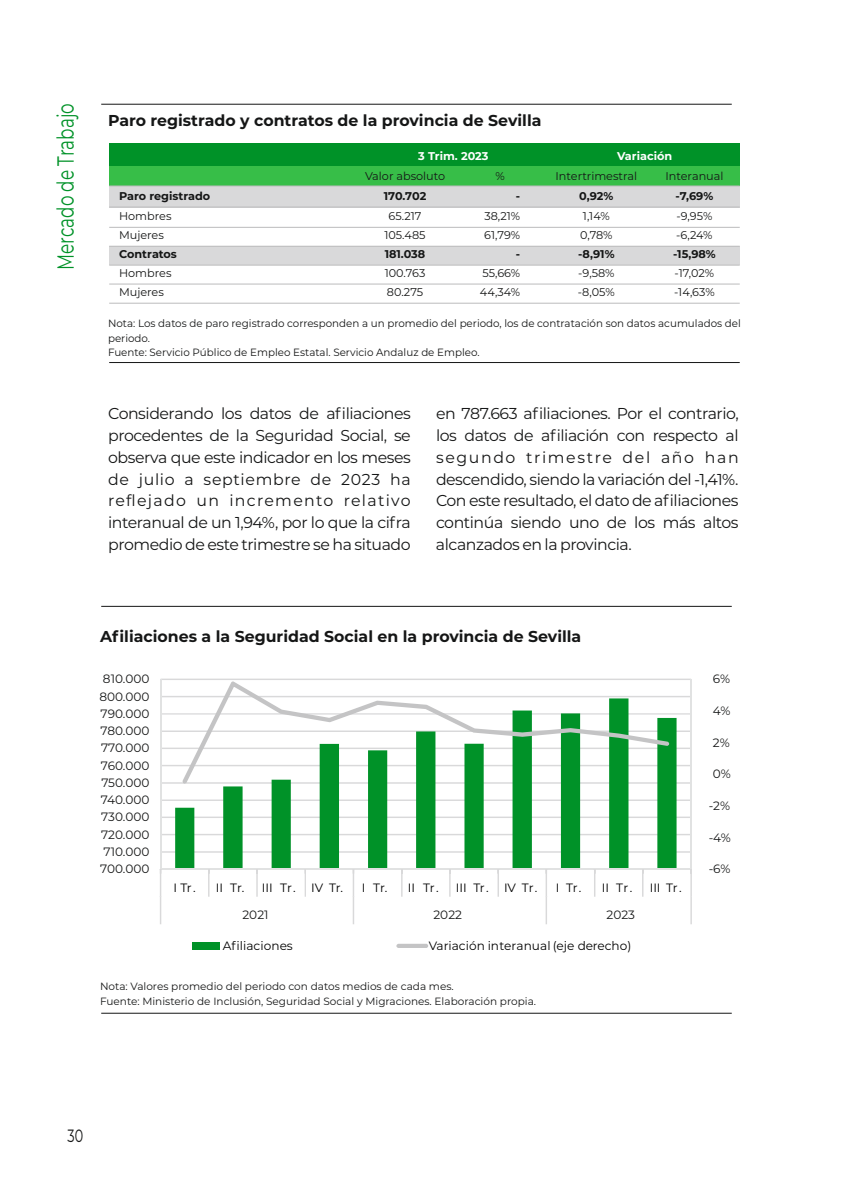
<style>
.page{position:relative;width:849px;height:1196px;background:#fff}
.page>*{position:absolute;margin:0;border:0;box-sizing:border-box;transform-origin:0 0}
.t1{font:23.28px "Montserrat";color:#009228;scale:.72 1}
.t2{font:17.68px "Montserrat";color:#151616;scale:.72 1}
.t3{font:15.75px/21.7px "Montserrat";letter-spacing:-.03em;color:#151616;text-align:justify}
.t4{font:700 15.75px "Montserrat";color:#151616}
.t5{font:12.08px "Montserrat";color:#151616}
.t6{font:12.08px "Montserrat";color:#000}
.t7{font:11.2px/19.1px "Montserrat";color:#151616}
.t8{font:700 11.2px "Montserrat";color:#151616}
.t9{font:700 11.2px "Montserrat";color:#fff}
.t10{font:10.5px/14.5px "Montserrat";color:#151616}
</style>
<div class="page">
<div style="left:109px;top:246px;width:630px;height:19px;background:#d9d9da"></div>
<div style="left:109px;top:186px;width:630px;height:21px;background:#d9d9da"></div>
<div style="left:109px;top:166px;width:630px;height:20px;background:#37be48"></div>
<div style="left:109px;top:144px;width:630px;height:22px;background:#009228"></div>
<svg style="left:109px;top:185px;width:631px;height:2px"></svg>
<svg style="left:109px;top:206px;width:631px;height:2px"></svg>
<svg style="left:109px;top:226px;width:631px;height:2px"></svg>
<svg style="left:109px;top:245px;width:631px;height:2px"></svg>
<svg style="left:109px;top:264px;width:631px;height:2px"></svg>
<svg style="left:109px;top:283px;width:631px;height:2px"></svg>
<svg style="left:109px;top:362px;width:631px;height:1px"></svg>
<svg style="left:109px;top:302px;width:631px;height:2px"></svg>
<svg style="left:101px;top:1012px;width:631px;height:1px"></svg>
<svg style="left:101px;top:606px;width:631px;height:1px"></svg>
<svg style="left:101px;top:104px;width:631px;height:1px"></svg>
<hr style="left:161px;top:851px;width:529px;height:1px;background:#d9d9da">
<hr style="left:161px;top:834px;width:529px;height:1px;background:#d9d9da">
<hr style="left:161px;top:816px;width:529px;height:2px;background:#d9d9da">
<hr style="left:161px;top:799px;width:529px;height:2px;background:#d9d9da">
<hr style="left:161px;top:782px;width:529px;height:1px;background:#d9d9da">
<hr style="left:161px;top:765px;width:529px;height:1px;background:#d9d9da">
<hr style="left:161px;top:747px;width:529px;height:2px;background:#d9d9da">
<hr style="left:161px;top:730px;width:529px;height:2px;background:#d9d9da">
<hr style="left:161px;top:713px;width:529px;height:1px;background:#d9d9da">
<hr style="left:161px;top:696px;width:529px;height:1px;background:#d9d9da">
<hr style="left:161px;top:678px;width:529px;height:2px;background:#d9d9da">
<svg style="left:175px;top:714px;width:501px;height:154px"></svg>
<hr style="left:690px;top:679px;width:1px;height:190px;background:#e1e2e2">
<hr style="left:160px;top:679px;width:1px;height:190px;background:#e1e2e2">
<hr style="left:161px;top:868px;width:529px;height:1px;background:#e1e2e2">
<svg style="left:208px;top:869px;width:1px;height:27px"></svg>
<hr style="left:256px;top:869px;width:2px;height:27px;background:#d9d9da">
<hr style="left:304px;top:869px;width:2px;height:27px;background:#d9d9da">
<hr style="left:352px;top:869px;width:2px;height:27px;background:#d9d9da">
<svg style="left:401px;top:869px;width:1px;height:27px"></svg>
<svg style="left:449px;top:869px;width:1px;height:27px"></svg>
<hr style="left:497px;top:869px;width:2px;height:27px;background:#d9d9da">
<hr style="left:545px;top:869px;width:2px;height:27px;background:#d9d9da">
<hr style="left:593px;top:869px;width:2px;height:27px;background:#d9d9da">
<hr style="left:641px;top:869px;width:2px;height:27px;background:#d9d9da">
<svg style="left:160px;top:869px;width:1px;height:55px"></svg>
<hr style="left:352px;top:896px;width:2px;height:28px;background:#d9d9da">
<hr style="left:545px;top:896px;width:2px;height:28px;background:#d9d9da">
<svg style="left:690px;top:869px;width:1px;height:55px"></svg>
<svg style="left:182px;top:681px;width:487px;height:103px"></svg>
<div style="left:193px;top:942px;width:27px;height:7px;background:#009228"></div>
<div style="left:396px;top:943px;width:32px;height:5px;background:#c4c4c5;border-radius:2px"></div>
<h1 class="t1" style="left:51px;top:270px;width:233px;rotate:-90deg">Mercado de Trabajo</h1>
<p class="t4" style="left:108px;top:111px;width:435px">Paro registrado y contratos de la provincia de Sevilla</p>
<p class="t9" style="left:418px;top:149px;width:72px">3 Trim. 2023</p>
<p class="t9" style="left:617px;top:149px;width:57px">Variación</p>
<p class="t8" style="left:119px;top:189px;width:93px">Paro registrado</p>
<p class="t7" style="left:119px;top:206px;width:54px">Hombres<br>Mujeres</p>
<p class="t8" style="left:119px;top:247px;width:59px">Contratos</p>
<p class="t7" style="left:119px;top:263px;width:54px">Hombres<br>Mujeres</p>
<p class="t7" style="left:365px;top:166px;width:82px">Valor absoluto</p>
<p class="t7" style="left:495px;top:166px;width:11px">%</p>
<p class="t7" style="left:555px;top:166px;width:83px">Intertrimestral</p>
<p class="t7" style="left:665px;top:166px;width:60px">Interanual</p>
<p class="t8" style="left:384px;top:189px;width:44px">170.702</p>
<p class="t7" style="left:384px;top:206px;width:43px;text-align:center">65.217<br>105.485</p>
<p class="t8" style="left:384px;top:247px;width:42px">181.038</p>
<p class="t7" style="left:384px;top:263px;width:42px">100.763<br>80.275</p>
<p class="t8" style="left:675px;top:189px;width:39px">-7,69%</p>
<p class="t7" style="left:676px;top:206px;width:38px">-9,95% -6,24%</p>
<p class="t8" style="left:673px;top:247px;width:44px">-15,98%</p>
<p class="t7" style="left:674px;top:263px;width:42px">-17,02% -14,63%</p>
<p class="t10" style="left:108px;top:316px;width:634px">Nota: Los datos de paro registrado corresponden a un promedio del periodo, los de contratación son datos acumulados del periodo.<br>Fuente: Servicio Público de Empleo Estatal. Servicio Andaluz de Empleo.</p>
<p class="t8" style="left:579px;top:189px;width:36px">0,92%</p>
<p class="t7" style="left:580px;top:206px;width:34px">1,14%<br>0,78%</p>
<p class="t8" style="left:578px;top:247px;width:38px">-8,91%</p>
<p class="t7" style="left:577px;top:263px;width:38px">-9,58% -8,05%</p>
<p class="t8" style="left:515px;top:189px;width:6px">-</p>
<p class="t7" style="left:484px;top:206px;width:37px">38,21%<br>61,79%</p>
<p class="t8" style="left:515px;top:247px;width:6px">-</p>
<p class="t7" style="left:479px;top:263px;width:42px">55,66%<br>44,34%</p>
<p class="t3" style="left:108px;top:403px;width:304px">Considerando los datos de afiliaciones procedentes de la Seguridad Social, se observa que este indicador en los meses de julio a septiembre de 2023 ha reflejado un incremento relativo interanual de un 1,94%, por lo que la cifra promedio de este trimestre se ha situado</p>
<p class="t3" style="left:436px;top:403px;width:304px">en 787.663 afiliaciones. Por el contrario, los datos de afiliación con respecto al segundo trimestre del año han descendido, siendo la variación del -1,41%.<br>Con este resultado, el dato de afiliaciones continúa siendo uno de los más altos alcanzados en la provincia.</p>
<p class="t4" style="left:100px;top:627px;width:482px">Afiliaciones a la Seguridad Social en la provincia de Sevilla</p>
<p class="t5" style="left:103px;top:671px;width:48px">810.000</p>
<p class="t5" style="left:99px;top:689px;width:52px">800.000</p>
<p class="t5" style="left:100px;top:706px;width:50px">790.000</p>
<p class="t5" style="left:100px;top:723px;width:50px">780.000</p>
<p class="t5" style="left:101px;top:740px;width:50px">770.000</p>
<p class="t5" style="left:101px;top:758px;width:50px">760.000</p>
<p class="t5" style="left:101px;top:775px;width:50px">750.000</p>
<p class="t5" style="left:101px;top:792px;width:50px">740.000</p>
<p class="t5" style="left:101px;top:809px;width:50px">730.000</p>
<p class="t5" style="left:101px;top:827px;width:50px">720.000</p>
<p class="t5" style="left:103px;top:844px;width:47px">710.000</p>
<p class="t5" style="left:100px;top:861px;width:51px">700.000</p>
<p class="t6" style="left:173px;top:880px;width:24px">I Tr.</p>
<p class="t6" style="left:216px;top:880px;width:30px">II Tr.</p>
<p class="t6" style="left:262px;top:880px;width:35px">III Tr.</p>
<p class="t6" style="left:311px;top:880px;width:34px">IV Tr.</p>
<p class="t6" style="left:361px;top:880px;width:27px">I Tr.</p>
<p class="t6" style="left:408px;top:880px;width:32px">II Tr.</p>
<p class="t6" style="left:455px;top:880px;width:34px">III Tr.</p>
<p class="t6" style="left:504px;top:880px;width:35px">IV Tr.</p>
<p class="t6" style="left:555px;top:880px;width:27px">I Tr.</p>
<p class="t6" style="left:601px;top:880px;width:32px">II Tr.</p>
<p class="t6" style="left:649px;top:880px;width:33px">III Tr.</p>
<p class="t5" style="left:242px;top:907px;width:27px">2021</p>
<p class="t5" style="left:433px;top:907px;width:30px">2022</p>
<p class="t5" style="left:606px;top:907px;width:30px">2023</p>
<p class="t6" style="left:223px;top:938px;width:71px">Afiliaciones</p>
<p class="t6" style="left:428px;top:938px;width:204px">Variación interanual (eje derecho)</p>
<p class="t10" style="left:100px;top:979px;width:437px">Nota: Valores promedio del periodo con datos medios de cada mes.<br>Fuente: Ministerio de Inclusión, Seguridad Social y Migraciones. Elaboración propia.</p>
<p class="t5" style="left:712px;top:671px;width:19px">6%</p>
<p class="t5" style="left:712px;top:703px;width:19px">4%</p>
<p class="t5" style="left:712px;top:735px;width:19px">2%</p>
<p class="t5" style="left:712px;top:766px;width:20px">0%</p>
<p class="t5" style="left:708px;top:798px;width:23px">-2%</p>
<p class="t5" style="left:708px;top:830px;width:24px">-4%</p>
<p class="t5" style="left:708px;top:861px;width:23px">-6%</p>
<p class="t2" style="left:67px;top:1124px;width:23px">30</p>
</div>
